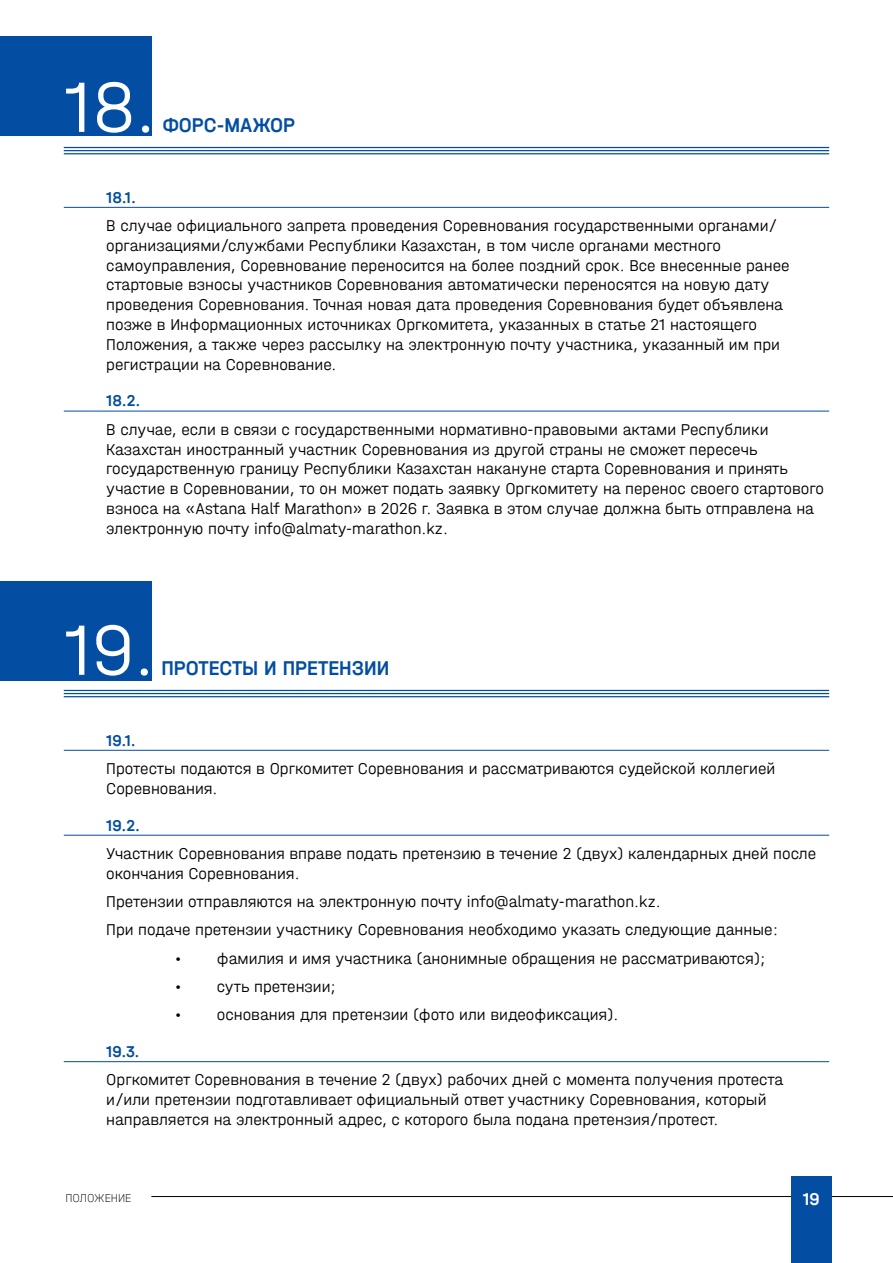
<style>
.page{position:relative;width:893px;height:1263px;background:#fff}
.page>*{position:absolute;margin:0;border:0;box-sizing:border-box;transform-origin:0 0}
.t1{font:300 75px "Halvar Mittel";color:#fff}
.t2{font:500 21px "Halvar Mittel";color:#034ea2}
.t3{font:500 18px "Halvar Mittel";color:#fff}
.t4{font:300 16.5px/19.8px "Halvar Mittel";color:#000}
.t5{font:500 16.5px "Halvar Mittel";color:#034ea2}
.t6{font:100 12px "Halvar Mittel";color:#000}
</style>
<div class="page">
<hr style="left:151px;top:1196px;width:742px;height:1px;background:#000">
<div style="left:791px;top:1176px;width:41px;height:87px;background:#034ea2"></div>
<div style="left:0;top:36px;width:152px;height:100px;background:#034ea2"></div>
<div style="left:0;top:581px;width:152px;height:100px;background:#034ea2"></div>
<hr style="left:64px;top:153px;width:765px;height:1px;background:#034ea2">
<hr style="left:64px;top:150px;width:765px;height:1px;background:#034ea2">
<hr style="left:64px;top:147px;width:765px;height:1px;background:#034ea2">
<hr style="left:64px;top:207px;width:765px;height:1px;background:#034ea2">
<hr style="left:64px;top:411px;width:765px;height:1px;background:#034ea2">
<hr style="left:64px;top:696px;width:765px;height:1px;background:#034ea2">
<hr style="left:64px;top:693px;width:765px;height:1px;background:#034ea2">
<hr style="left:64px;top:690px;width:765px;height:1px;background:#034ea2">
<hr style="left:64px;top:750px;width:765px;height:1px;background:#034ea2">
<hr style="left:64px;top:835px;width:765px;height:1px;background:#034ea2">
<hr style="left:64px;top:1061px;width:765px;height:1px;background:#034ea2">
<h1 class="t1" style="left:64px;top:63px;width:94px">18.</h1>
<p class="t2" style="left:163px;top:112px;width:134px">ФОРС-МАЖОР</p>
<p class="t5" style="left:106px;top:187px;width:31px">18.1.</p>
<p class="t4" style="left:106px;top:215px;width:685px">В случае официального запрета проведения Соревнования государственными органами/ организациями/службами Республики Казахстан, в том числе органами местного самоуправления, Соревнование переносится на более поздний срок. Все внесенные ранее стартовые взносы участников Соревнования автоматически переносятся на новую дату проведения Соревнования. Точная новая дата проведения Соревнования будет объявлена позже в Информационных источниках Оргкомитета, указанных в статье 21 настоящего Положения, а также через рассылку на электронную почту участника, указанный им при регистрации на Соревнование.</p>
<p class="t5" style="left:106px;top:391px;width:36px">18.2.</p>
<p class="t4" style="left:106px;top:419px;width:719px">В случае, если в связи с государственными нормативно-правовыми актами Республики Казахстан иностранный участник Соревнования из другой страны не сможет пересечь государственную границу Республики Казахстан накануне старта Соревнования и принять участие в Соревновании, то он может подать заявку Оргкомитету на перенос своего стартового взноса на «Astana Half Marathon» в 2026 г. Заявка в этом случае должна быть отправлена на электронную почту info@almaty-marathon.kz.</p>
<h1 class="t1" style="left:64px;top:606px;width:93px">19.</h1>
<p class="t2" style="left:161px;top:655px;width:229px">ПРОТЕСТЫ И ПРЕТЕНЗИИ</p>
<p class="t5" style="left:106px;top:730px;width:31px">19.1.</p>
<p class="t4" style="left:106px;top:758px;width:671px">Протесты подаются в Оргкомитет Соревнования и рассматриваются судейской коллегией<br>Соревнования.</p>
<p class="t5" style="left:106px;top:815px;width:35px">19.2.</p>
<p class="t4" style="left:106px;top:843px;width:711px">Участник Соревнования вправе подать претензию в течение 2 (двух) календарных дней после окончания Соревнования.</p>
<p class="t4" style="left:106px;top:887px;width:673px;line-height:28.3px">Претензии отправляются на электронную почту info@almaty-marathon.kz.<br>При подаче претензии участнику Соревнования необходимо указать следующие данные:</p>
<p class="t4" style="left:174px;top:948px;width:593px">• фамилия и имя участника (анонимные обращения не рассматриваются);</p>
<p class="t4" style="left:174px;top:976px;width:163px">• суть претензии;</p>
<p class="t4" style="left:174px;top:1004px;width:446px">• основания для претензии (фото или видеофиксация).</p>
<p class="t5" style="left:106px;top:1042px;width:35px">19.3.</p>
<p class="t4" style="left:106px;top:1069px;width:678px">Оргкомитет Соревнования в течение 2 (двух) рабочих дней с момента получения протеста и/или претензии подготавливает официальный ответ участнику Соревнования, который направляется на электронный адрес, с которого была подана претензия/протест.</p>
<p class="t6" style="left:65px;top:1191px;width:67px">ПОЛОЖЕНИЕ</p>
<p class="t3" style="left:803px;top:1188px;width:19px">19</p>
</div>
